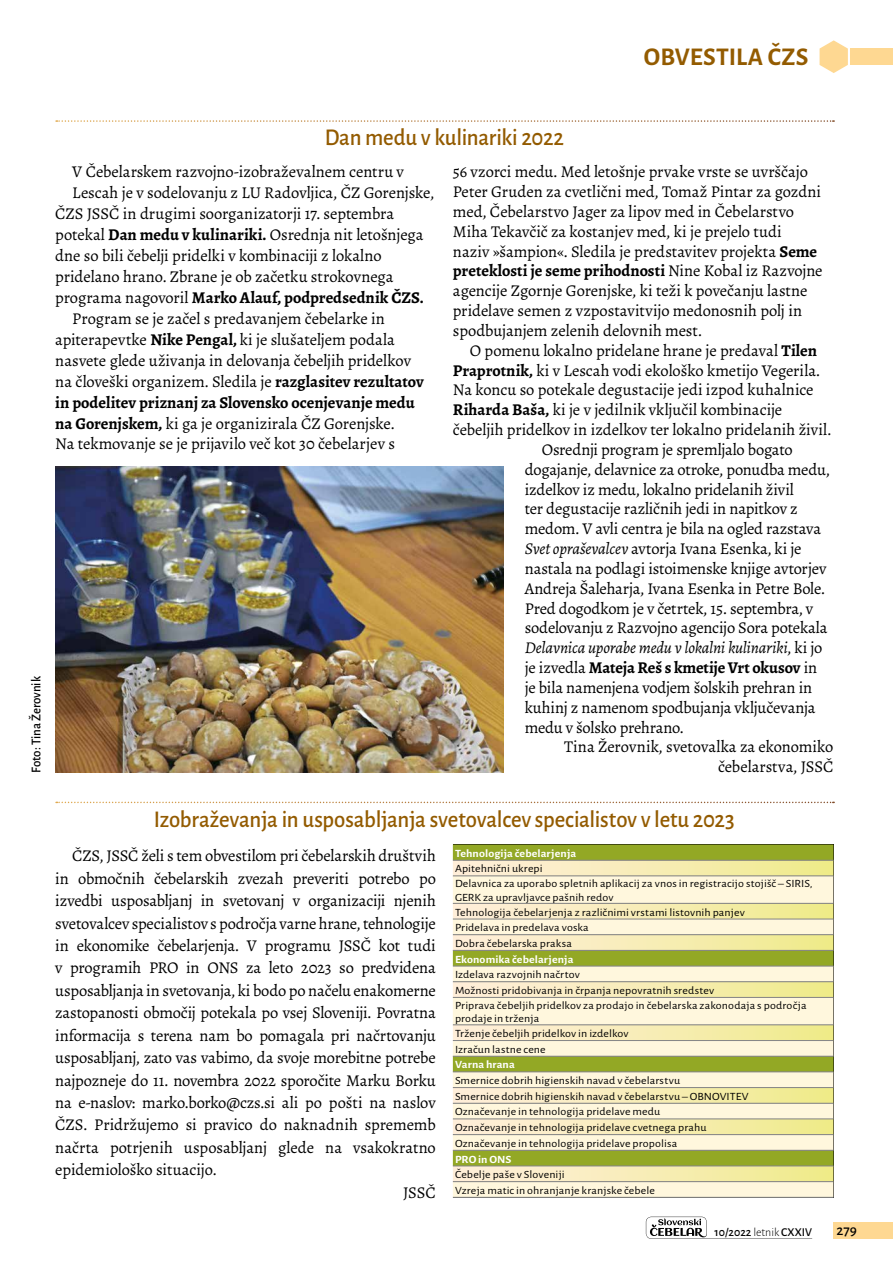
<style>
.page{position:relative;width:893px;height:1263px;background:#fff}
.page>*{position:absolute;margin:0;border:0;box-sizing:border-box;transform-origin:0 0}
.t1{font:700 25.5px "Alegreya Sans";letter-spacing:.005em;color:#935b00}
.t2{font:500 24px "Alegreya Sans";letter-spacing:-.01em;color:#935b00;scale:.95 1}
.t3{font:16.5px/19.8px "Alegreya";letter-spacing:-.01em;color:#000}
.t4{font:700 16.5px "Alegreya";letter-spacing:-.005em;color:#000}
.t5{font:italic 16.5px "Alegreya";letter-spacing:-.01em;color:#000}
.t6{font:500 15px "Alegreya Sans";color:#000}
.t7{font:500 13.5px "Alegreya Sans";color:#000;scale:.96 1}
.t8{font:500 12px "Alegreya Sans";color:#000}
.t9{font:11.1px/15.6px "Alegreya Sans";letter-spacing:.01em;color:#000;scale:1.08 1}
.t10{font:700 11.1px "Alegreya Sans";letter-spacing:.005em;color:#fff;scale:1.08 1}
.s1{font-weight:700}
.s2{font-style:italic}
.s3{font-style:normal}
.s4{font-weight:400}
.s5{font-weight:300}
</style>
<div class="page">
<div style="left:833px;top:1222px;width:60px;height:17px;background:#fed892"></div>
<div style="left:850px;top:49px;width:43px;height:16px;background:#fed892"></div>
<svg style="left:819px;top:40px;width:29px;height:33px"></svg>
<svg style="left:646px;top:1217px;width:166px;height:22px"></svg>
<svg style="left:56px;top:802px;width:778px;height:1px"></svg>
<svg style="left:453px;top:844px;width:380px;height:16px;background:#8da125"></svg>
<svg style="left:453px;top:861px;width:380px;height:14px;background:#f7ecb5"></svg>
<svg style="left:453px;top:876px;width:380px;height:321px;background:#e6e2ab"></svg>
<svg style="left:453px;top:967px;width:380px;height:151px;background:#f0eabd"></svg>
<hr style="left:453px;top:860px;width:380px;height:1px;background:#878787">
<hr style="left:453px;top:875px;width:380px;height:1px;background:#878787">
<hr style="left:453px;top:903px;width:380px;height:1px;background:#878787">
<hr style="left:453px;top:919px;width:380px;height:1px;background:#878787">
<hr style="left:453px;top:934px;width:380px;height:1px;background:#878787">
<hr style="left:453px;top:950px;width:380px;height:1px;background:#878787">
<hr style="left:453px;top:966px;width:380px;height:1px;background:#878787">
<hr style="left:453px;top:981px;width:380px;height:1px;background:#878787">
<hr style="left:453px;top:997px;width:380px;height:1px;background:#878787">
<hr style="left:453px;top:1024px;width:380px;height:1px;background:#878787">
<hr style="left:453px;top:1040px;width:380px;height:1px;background:#878787">
<hr style="left:453px;top:1056px;width:380px;height:1px;background:#878787">
<hr style="left:453px;top:1071px;width:380px;height:1px;background:#878787">
<hr style="left:453px;top:1087px;width:380px;height:1px;background:#878787">
<hr style="left:453px;top:1103px;width:380px;height:1px;background:#878787">
<hr style="left:453px;top:1118px;width:380px;height:1px;background:#878787">
<hr style="left:453px;top:1134px;width:380px;height:1px;background:#878787">
<hr style="left:453px;top:1150px;width:380px;height:1px;background:#878787">
<hr style="left:453px;top:1165px;width:380px;height:1px;background:#878787">
<hr style="left:453px;top:1181px;width:380px;height:1px;background:#878787">
<hr style="left:453px;top:1197px;width:380px;height:1px;background:#878787">
<svg style="left:56px;top:120px;width:778px;height:2px"></svg>
<img style="left:55px;top:466px;width:448px;height:306px">
<h1 class="t1" style="left:644px;top:38px;width:166px">OBVESTILA ČZS</h1>
<p class="t7" style="left:27px;top:772px;width:102px;rotate:-90deg">Foto: Tina Žerovnik</p>
<h2 class="t2" style="left:325px;top:121px;width:253px">Dan medu v kulinariki 2022</h2>
<p class="t3" style="left:453px;top:162px;width:371px">56 vzorci medu. Med letošnje prvake vrste se uvrščajo Peter Gruden za cvetlični med, Tomaž Pintar za gozdni med, Čebelarstvo Jager za lipov med in Čebelarstvo Miha Tekavčič za kostanjev med, ki je prejelo tudi<br>naziv »šampion«. Sledila je predstavitev projekta <span class="s1">Seme preteklosti je seme prihodnosti</span> Nine Kobal iz Razvojne agencije Zgornje Gorenjske, ki teži k povečanju lastne pridelave semen z vzpostavitvijo medonosnih polj in spodbujanjem zelenih delovnih mest.</p>
<p class="t3" style="left:470px;top:340px;width:349px">O pomenu lokalno pridelane hrane je predaval <span class="s1">Tilen</span></p>
<p class="t3" style="left:453px;top:360px;width:369px"><span class="s1">Praprotnik,</span> ki v Lescah vodi ekološko kmetijo Vegerila.</p>
<p class="t3" style="left:453px;top:380px;width:362px">Na koncu so potekale degustacije jedi izpod kuhalnice</p>
<p class="t3" style="left:453px;top:400px;width:331px"><span class="s1">Riharda Baša,</span> ki je v jedilnik vključil kombinacije</p>
<p class="t3" style="left:453px;top:420px;width:380px">čebeljih pridelkov in izdelkov ter lokalno pridelanih živil.</p>
<p class="t3" style="left:542px;top:440px;width:252px">Osrednji program je spremljalo bogato</p>
<p class="t3" style="left:525px;top:459px;width:307px">dogajanje, delavnice za otroke, ponudba medu,</p>
<p class="t3" style="left:525px;top:479px;width:271px">izdelkov iz medu, lokalno pridelanih živil</p>
<p class="t3" style="left:525px;top:499px;width:274px">ter degustacije različnih jedi in napitkov z</p>
<p class="t3" style="left:525px;top:519px;width:298px">medom. V avli centra je bila na ogled razstava</p>
<p class="t3" style="left:525px;top:539px;width:278px"><span class="s2">Svet opraševalcev</span> avtorja Ivana Esenka, ki je</p>
<p class="t3" style="left:525px;top:559px;width:303px">nastala na podlagi istoimenske knjige avtorjev</p>
<p class="t3" style="left:525px;top:578px;width:302px">Andreja Šaleharja, Ivana Esenka in Petre Bole.</p>
<p class="t3" style="left:525px;top:598px;width:290px">Pred dogodkom je v četrtek, 15. septembra, v</p>
<p class="t3" style="left:525px;top:618px;width:304px">sodelovanju z Razvojno agencijo Sora potekala</p>
<p class="t5" style="left:525px;top:638px;width:299px">Delavnica uporabe medu v lokalni kulinariki<span class="s3">, ki jo</span></p>
<p class="t4" style="left:525px;top:657px;width:294px"><span class="s4">je izvedla</span> Mateja Reš s kmetije Vrt okusov <span class="s4">in</span></p>
<p class="t3" style="left:525px;top:678px;width:289px">je bila namenjena vodjem šolskih prehran in</p>
<p class="t3" style="left:525px;top:697px;width:292px">kuhinj z namenom spodbujanja vključevanja</p>
<p class="t3" style="left:525px;top:717px;width:161px">medu v šolsko prehrano.</p>
<p class="t3" style="left:564px;top:737px;width:271px">Tina Žerovnik, svetovalka za ekonomiko</p>
<p class="t3" style="left:72px;top:162px;width:333px">V Čebelarskem razvojno-izobraževalnem centru v</p>
<p class="t3" style="left:72px;top:183px;width:363px">Lescah je v sodelovanju z LU Radovljica, ČZ Gorenjske,</p>
<p class="t3" style="left:55px;top:204px;width:340px">ČZS JSSČ in drugimi soorganizatorji 17. septembra</p>
<p class="t3" style="left:55px;top:225px;width:370px">potekal <span class="s1">Dan medu v kulinariki.</span> Osrednja nit letošnjega</p>
<p class="t3" style="left:55px;top:246px;width:328px">dne so bili čebelji pridelki v kombinaciji z lokalno</p>
<p class="t3" style="left:55px;top:267px;width:340px">pridelano hrano. Zbrane je ob začetku strokovnega</p>
<p class="t4" style="left:55px;top:287px;width:370px"><span class="s4">programa nagovoril</span> Marko Alauf, podpredsednik ČZS.</p>
<p class="t3" style="left:72px;top:308px;width:314px">Program se je začel s predavanjem čebelarke in</p>
<p class="t3" style="left:55px;top:329px;width:341px">apiterapevtke <span class="s1">Nike Pengal,</span> ki je slušateljem podala</p>
<p class="t3" style="left:55px;top:350px;width:357px">nasvete glede uživanja in delovanja čebeljih pridelkov</p>
<p class="t3" style="left:55px;top:371px;width:370px">na človeški organizem. Sledila je <span class="s1">razglasitev rezultatov</span></p>
<p class="t4" style="left:55px;top:391px;width:361px">in podelitev priznanj za Slovensko ocenjevanje medu</p>
<p class="t3" style="left:55px;top:413px;width:341px"><span class="s1">na Gorenjskem,</span> ki ga je organizirala ČZ Gorenjske.</p>
<p class="t3" style="left:55px;top:434px;width:341px">Na tekmovanje se je prijavilo več kot 30 čebelarjev s</p>
<p class="t3" style="left:718px;top:757px;width:117px">čebelarstva, JSSČ</p>
<h2 class="t2" style="left:154px;top:802px;width:613px">Izobraževanja in usposabljanja svetovalcev specialistov v letu 2023</h2>
<p class="t10" style="left:455px;top:845px;width:114px">Tehnologija čebelarjenja</p>
<p class="t9" style="left:455px;top:861px;width:333px;line-height:14.9px">Apitehnični ukrepi<br>Delavnica za uporabo spletnih aplikacij za vnos in registracijo stojišč – SIRIS,</p>
<p class="t9" style="left:455px;top:889px;width:270px">GERK za upravljavce pašnih redov<br>Tehnologija čebelarjenja z različnimi vrstami listovnih panjev Pridelava in predelava voska<br>Dobra čebelarska praksa</p>
<p class="t10" style="left:455px;top:951px;width:111px">Ekonomika čebelarjenja</p>
<p class="t9" style="left:455px;top:966px;width:327px">Izdelava razvojnih načrtov<br>Možnosti pridobivanja in črpanja nepovratnih sredstev<br>Priprava čebeljih pridelkov za prodajo in čebelarska zakonodaja s področja</p>
<p class="t9" style="left:455px;top:1010px;width:162px">prodaje in trženja<br>Trženje čebeljih pridelkov in izdelkov<br>Izračun lastne cene</p>
<p class="t10" style="left:455px;top:1057px;width:57px">Varna hrana</p>
<p class="t9" style="left:455px;top:1072px;width:273px">Smernice dobrih higienskih navad v čebelarstvu<br>Smernice dobrih higienskih navad v čebelarstvu – OBNOVITEV Označevanje in tehnologija pridelave medu<br>Označevanje in tehnologija pridelave cvetnega prahu Označevanje in tehnologija pridelave propolisa</p>
<p class="t10" style="left:455px;top:1151px;width:54px">PRO in ONS</p>
<p class="t9" style="left:455px;top:1166px;width:187px">Čebelje paše v Sloveniji<br>Vzreja matic in ohranjanje kranjske čebele</p>
<p class="t3" style="left:72px;top:846px;width:365px">ČZS, JSSČ želi s tem obvestilom pri čebelarskih društvih</p>
<p class="t3" style="left:55px;top:868px;width:382px">in območnih čebelarskih zvezah preveriti potrebo po</p>
<p class="t3" style="left:55px;top:891px;width:382px">izvedbi usposabljanj in svetovanj v organizaciji njenih</p>
<p class="t3" style="left:55px;top:913px;width:382px">svetovalcev specialistov s področja varne hrane, tehnologije</p>
<p class="t3" style="left:55px;top:936px;width:382px">in ekonomike čebelarjenja. V programu JSSČ kot tudi</p>
<p class="t3" style="left:55px;top:958px;width:382px">v programih PRO in ONS za leto 2023 so predvidena</p>
<p class="t3" style="left:55px;top:980px;width:382px">usposabljanja in svetovanja, ki bodo po načelu enakomerne</p>
<p class="t3" style="left:55px;top:1003px;width:382px">zastopanosti območij potekala po vsej Sloveniji. Povratna</p>
<p class="t3" style="left:55px;top:1025px;width:382px">informacija s terena nam bo pomagala pri načrtovanju</p>
<p class="t3" style="left:55px;top:1048px;width:382px">usposabljanj, zato vas vabimo, da svoje morebitne potrebe</p>
<p class="t3" style="left:55px;top:1070px;width:382px">najpozneje do 11. novembra 2022 sporočite Marku Borku</p>
<p class="t3" style="left:55px;top:1093px;width:382px">na e-naslov: marko.borko@czs.si ali po pošti na naslov</p>
<p class="t3" style="left:55px;top:1115px;width:382px">ČZS. Pridržujemo si pravico do naknadnih sprememb</p>
<p class="t3" style="left:55px;top:1137px;width:382px">načrta potrjenih usposabljanj glede na vsakokratno</p>
<p class="t3" style="left:55px;top:1160px;width:163px">epidemiološko situacijo.</p>
<p class="t3" style="left:403px;top:1182px;width:34px">JSSČ</p>
<p class="t8" style="left:714px;top:1223px;width:99px">10/2022 <span class="s5">letnik</span> CXXIV</p>
<p class="t6" style="left:837px;top:1220px;width:22px">279</p>
</div>
